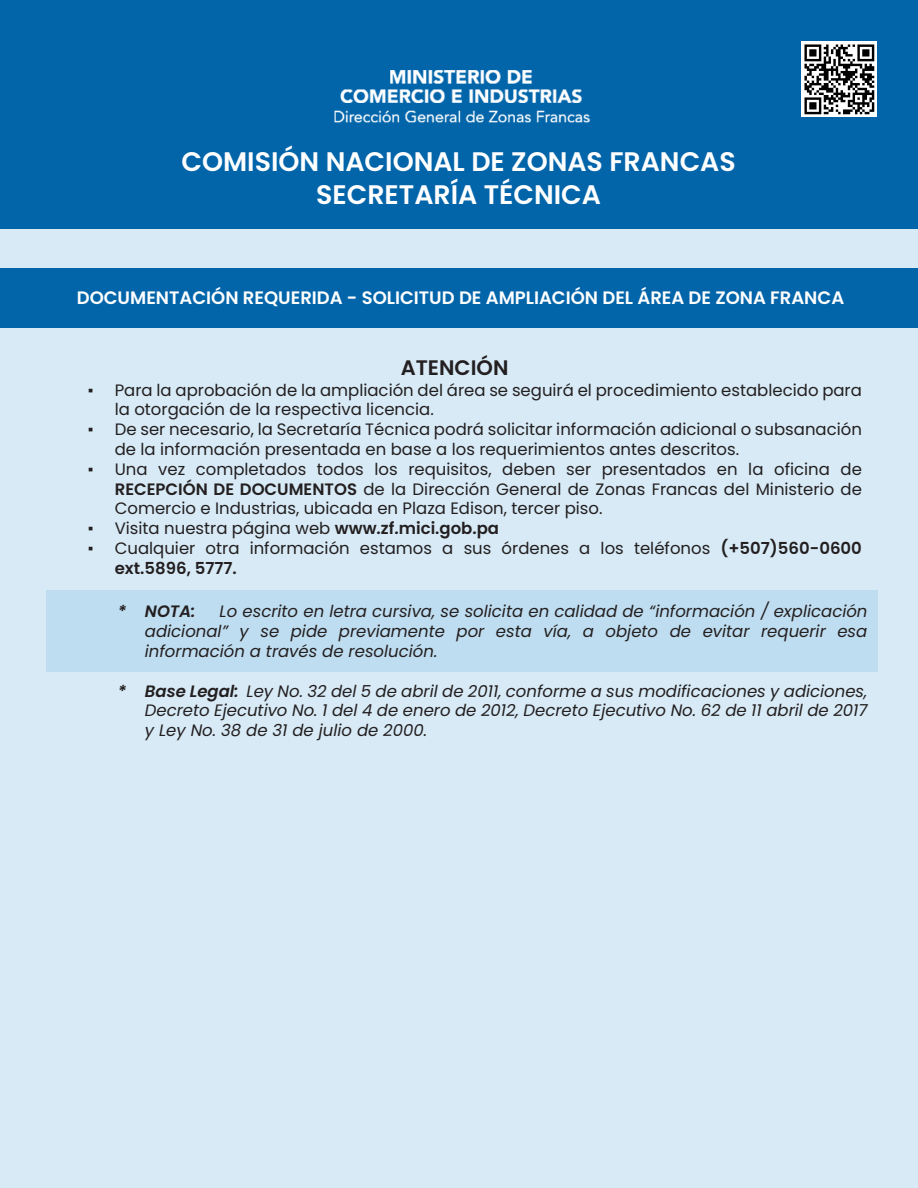
<style>
.page{position:relative;width:918px;height:1188px;background:#d7eaf6}
.page>*{position:absolute;margin:0;border:0;box-sizing:border-box;transform-origin:0 0}
.t1{font:600 26.85px/32.2px "Poppins";color:#fff;text-align:center}
.t2{font:600 21px "Poppins";color:#231f20}
.t3{font:600 18px "Poppins";color:#fff}
.t4{font:16.5px/19.8px "Poppins";color:#231f20}
.t5{font:italic 16.5px/19.8px "Poppins";color:#231f20;text-align:justify}
.t6{font:italic 600 16.5px "Poppins";color:#231f20}
.s1{font-family:"Times New Roman"}
.s2{font-weight:600}
</style>
<div class="page">
<div style="left:0;top:0;width:918px;height:229px;background:#0265aa"></div>
<img style="left:334px;top:70px;width:256px;height:53px">
<div style="left:0;top:268px;width:918px;height:60px;background:#0265aa"></div>
<img style="left:802px;top:42px;width:74px;height:75px">
<div style="left:47px;top:590px;width:831px;height:81px;background:#bfddf0"></div>
<h1 class="t1" style="left:182px;top:146px;width:556px">COMISIÓN NACIONAL DE ZONAS FRANCAS<br>SECRETARÍA TÉCNICA</h1>
<p class="t3" style="left:77px;top:288px;width:769px">DOCUMENTACIÓN REQUERIDA - SOLICITUD DE AMPLIACIÓN DEL ÁREA DE ZONA FRANCA</p>
<p class="t2" style="left:401px;top:356px;width:109px">ATENCIÓN</p>
<p class="t4" style="left:115px;top:380px;width:749px;text-indent:-27px"><span class="s1">▪</span> Para la aprobación de la ampliación del área se seguirá el procedimiento establecido para la otorgación de la respectiva licencia.</p>
<p class="t4" style="left:115px;top:420px;width:749px;text-indent:-27px"><span class="s1">▪</span> De ser necesario, la Secretaría Técnica podrá solicitar información adicional o subsanación de la información presentada en base a los requerimientos antes descritos.</p>
<p class="t4" style="left:115px;top:459px;width:749px;text-align:justify;text-indent:-27px"><span class="s1">▪</span> Una vez completados todos los requisitos, deben ser presentados en la oficina de <span class="s2">RECEPCIÓN DE DOCUMENTOS</span> de la Dirección General de Zonas Francas del Ministerio de Comercio e Industrias, ubicada en Plaza Edison, tercer piso.</p>
<p class="t4" style="left:88px;top:519px;width:413px"><span class="s1">▪</span> Visita nuestra página web <span class="s2">www.zf.mici.gob.pa</span></p>
<p class="t4" style="left:115px;top:538px;width:749px;text-indent:-27px"><span class="s1">▪</span> Cualquier otra información estamos a sus órdenes a los teléfonos <span class="s2">(+507)560-0600 ext.5896, 5777.</span></p>
<p class="t5" style="left:145px;top:601px;width:724px;text-indent:75px">Lo escrito en letra cursiva, se solicita en calidad de “información / explicación adicional” y se pide previamente por esta vía, a objeto de evitar requerir esa información a través de resolución.</p>
<p class="t5" style="left:145px;top:681px;width:724px;text-indent:-27px"><span class="s2">* Base Legal:</span> Ley No. 32 del 5 de abril de 2011, conforme a sus modificaciones y adiciones, Decreto Ejecutivo No. 1 del 4 de enero de 2012, Decreto Ejecutivo No. 62 de 11 abril de 2017 y Ley No. 38 de 31 de julio de 2000.</p>
<p class="t6" style="left:118px;top:602px;width:79px">* NOTA:</p>
</div>
